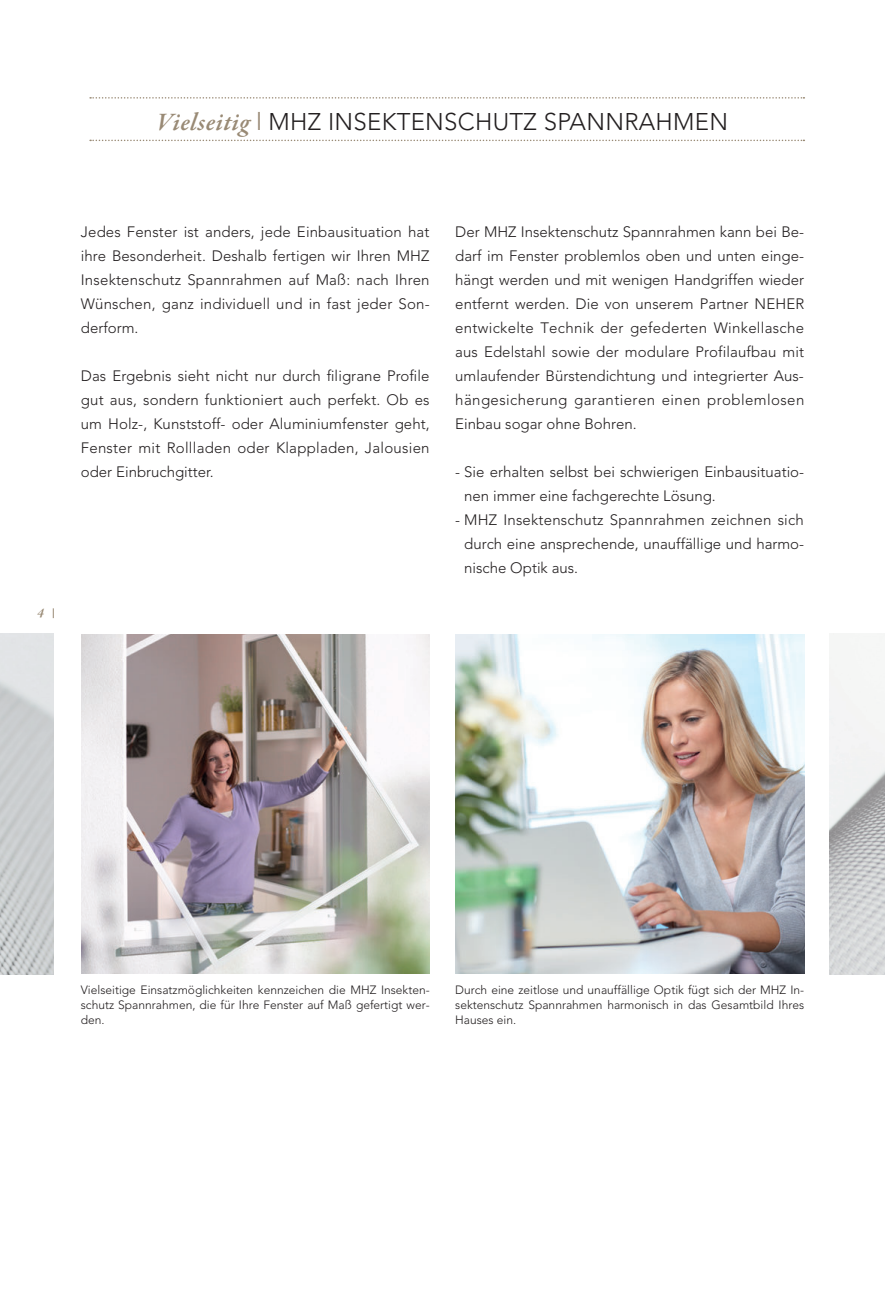
<style>
.page{position:relative;width:885px;height:1289px;background:#fff}
.page>*{position:absolute;margin:0;border:0;box-sizing:border-box;transform-origin:0 0}
.t1{font:300 24px "Avenir";letter-spacing:.01em;color:#231f20}
.t2{font:300 15px/24px "Avenir";color:#231f20;text-align:justify}
.t3{font:italic 600 13.5px "Garamond Premr Pro";color:#998a75}
.t4{font:300 12px/15px "Avenir";color:#231f20;text-align:justify}
.s1{font-family:"Garamond Premr Pro";font-weight:600;font-style:italic;font-size:25.5px;color:#998a75}
.s2{font-size:25.5px;color:#998a75}
</style>
<div class="page">
<img style="left:81px;top:634px;width:348px;height:339px">
<svg style="left:90px;top:97px;width:714px;height:2px"></svg>
<svg style="left:90px;top:140px;width:714px;height:1px"></svg>
<img style="left:0;top:634px;width:53px;height:340px">
<img style="left:456px;top:634px;width:348px;height:339px">
<img style="left:829px;top:634px;width:55px;height:340px">
<p class="t3" style="left:37px;top:604px;width:8px">4</p>
<h1 class="t1" style="left:157px;top:107px;width:572px"><span class="s1">Vielseitig</span> <span class="s2">I</span> MHZ INSEKTENSCHUTZ SPANNRAHMEN</h1>
<p class="t2" style="left:81px;top:220px;width:350px">Jedes Fenster ist anders, jede Einbausituation hat ihre Besonderheit. Deshalb fertigen wir Ihren MHZ Insektenschutz Spannrahmen auf Maß: nach Ihren Wünschen, ganz individuell und in fast jeder Son&shy;derform.</p>
<p class="t2" style="left:81px;top:364px;width:350px">Das Ergebnis sieht nicht nur durch filigrane Profile gut aus, sondern funktioniert auch perfekt. Ob es um Holz-, Kunststoff- oder Aluminiumfenster geht, Fenster mit Rollladen oder Klapp laden, Jalousien oder Einbruchgitter.</p>
<p class="t2" style="left:455px;top:220px;width:350px">Der MHZ Insektenschutz Spannrahmen kann bei Be&shy;darf im Fenster problemlos oben und unten einge&shy;hängt werden und mit wenigen Handgriffen wieder entfernt werden. Die von unserem Partner NEHER entwickelte Technik der gefederten Winkellasche aus Edelstahl sowie der modulare Profilaufbau mit umlaufender Bürstendichtung und integrierter Aus&shy;hängesicherung garan tieren einen problemlosen Einbau sogar ohne Bohren.</p>
<p class="t2" style="left:464px;top:460px;width:341px;text-indent:-9px">- Sie erhalten selbst bei schwierigen Einbausituatio&shy;nen immer eine fachgerechte Lösung.</p>
<p class="t2" style="left:464px;top:508px;width:341px;text-indent:-9px">- MHZ Insektenschutz Spannrahmen zeichnen sich durch eine ansprechende, unauffällige und harmo&shy;nische Optik aus.</p>
<p class="t4" style="left:81px;top:982px;width:350px">Vielseitige Einsatzmöglichkeiten kennzeichen die MHZ Insekten&shy;schutz Spannrahmen, die für Ihre Fenster auf Maß gefertigt wer&shy;den.</p>
<p class="t4" style="left:455px;top:982px;width:350px">Durch eine zeitlose und unauffällige Optik fügt sich der MHZ In&shy;sektenschutz Spannrahmen harmonisch in das Gesamtbild Ihres Hauses ein.</p>
</div>
